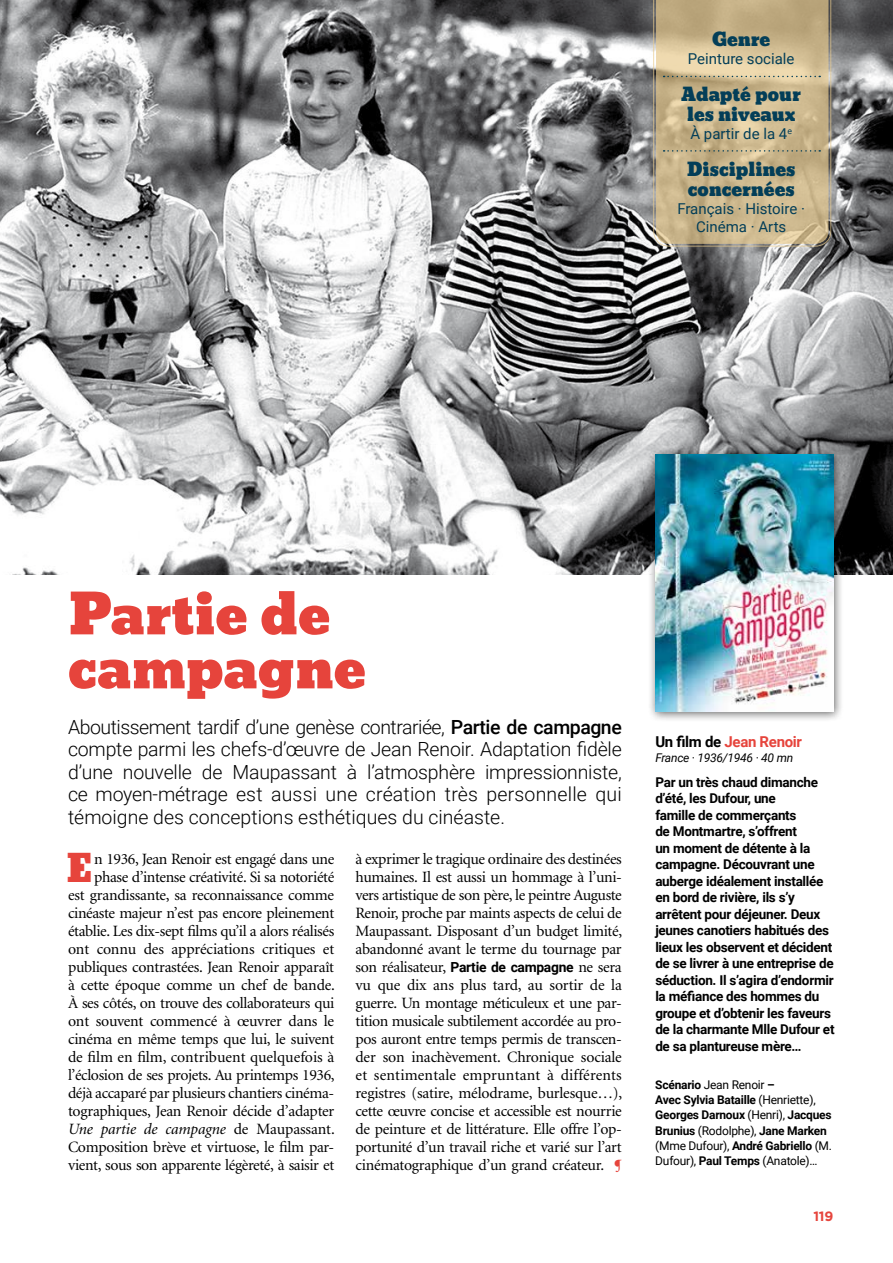
<style>
.page{position:relative;width:893px;height:1263px;background:#fff}
.page>*{position:absolute;margin:0;border:0;box-sizing:border-box;transform-origin:0 0}
.t1{font:54px/54px "Bevan";color:#e6443c}
.t2{font:36.6px "Bevan";color:#e6443c}
.t3{font:300 19.5px/22.5px "Roboto";color:#000;text-align:justify}
.t4{font:18px/19.5px "Bevan";color:#033e58;text-align:center}
.t5{font:15.75px/18px "Minion";letter-spacing:-.02em;color:#000;text-align:right}
.t6{font:15px/18px "Roboto";color:#033e58;text-align:center}
.t7{font:700 15px "Roboto";letter-spacing:-.02em;color:#e6443c}
.t8{font:700 13.5px/16.5px "Roboto";letter-spacing:-.02em;color:#000}
.t9{font:700 13.5px "Gotham";color:#e6443c}
.t10{font:700 12px/15px "Roboto";letter-spacing:-.02em;color:#000}
.t11{font:italic 12px "Roboto";letter-spacing:-.02em;color:#000}
.s1{font-weight:500}
.s2{font-style:italic}
.s3{font-family:"Roboto";font-weight:700;font-size:13.8px}
.s4{font-weight:700;color:#e6443c}
.s5{color:#000}
.s6{font-weight:400}
</style>
<div class="page">
<img style="left:0;top:0;width:893px;height:574px">
<svg style="left:653px;top:0;width:179px;height:247px;background:#c8b48c"></svg>
<div style="left:648px;top:447px;width:196px;height:275px;background:#000;opacity:.6"></div>
<img style="left:655px;top:455px;width:178px;height:256px">
<p class="t4" style="left:712px;top:30px;width:60px">Genre</p>
<p class="t6" style="left:688px;top:49px;width:108px">Peinture sociale</p>
<p class="t4" style="left:682px;top:85px;width:121px">Adapté pour les niveaux</p>
<p class="t6" style="left:690px;top:124px;width:103px">À partir de la 4<sup>e</sup></p>
<p class="t4" style="left:687px;top:160px;width:110px;text-align:left">Disciplines concernées</p>
<p class="t6" style="left:677px;top:199px;width:129px">Français · Histoire ·<br>Cinéma · Arts</p>
<h1 class="t1" style="left:68px;top:588px;width:299px">Partie de campagne</h1>
<p class="t3" style="left:68px;top:715px;width:555px">Aboutissement tardif d’une genèse contrariée, <span class="s1">Partie de campagne </span>compte parmi les chefs-d’œuvre de Jean Renoir. Adaptation fidèle d’une nouvelle de Maupassant à l’atmosphère impressionniste, ce moyen-métrage est aussi une création très personnelle qui témoigne des conceptions esthétiques du cinéaste.</p>
<p class="t5" style="left:68px;top:851px;width:268px">n 1936, Jean Renoir est engagé dans une phase d’intense créativité. Si sa notoriété<br>est grandissante, sa reconnaissance comme cinéaste majeur n’est pas encore pleinement établie. Les dix-sept films qu’il a alors réalisés ont connu des appréciations critiques et publiques contrastées. Jean Renoir apparaît à cette époque comme un chef de bande.<br>À ses côtés, on trouve des collaborateurs qui ont souvent commencé à œuvrer dans le cinéma en même temps que lui, le suivent de film en film, contribuent quelquefois à l’éclosion de ses projets. Au printemps 1936, déjà accaparé par plusieurs chantiers cinéma&shy;tographiques, Jean Renoir décide d’adapter <span class="s2">Une partie de campagne</span> de Maupassant.<br>Composition brève et virtuose, le film par&shy;vient, sous son apparente légèreté, à saisir et</p>
<p class="t5" style="left:356px;top:851px;width:268px;text-align:justify">à exprimer le tragique ordinaire des destinées humaines. Il est aussi un hommage à l’uni&shy;vers artistique de son père, le peintre Auguste Renoir, proche par maints aspects de celui de Maupassant. Disposant d’un budget limité, abandonné avant le terme du tournage par son réalisateur, <span class="s3">Partie de campagne</span> ne sera vu que dix ans plus tard, au sortir de la guerre. Un montage méticuleux et une par&shy;tition musicale subtilement accordée au pro&shy;pos auront entre temps permis de transcen&shy;der son inachèvement. Chronique sociale et sentimentale empruntant à différents registres (satire, mélodrame, burlesque…), cette œuvre concise et accessible est nourrie de peinture et de littérature. Elle offre l’op&shy;portunité d’un travail riche et varié sur l’art cinématographique d’un grand créateur. <span class="s4">¶</span></p>
<h2 class="t2" style="left:66px;top:839px;width:28px">E</h2>
<p class="t7" style="left:655px;top:731px;width:148px"><span class="s5">Un film de</span> Jean Renoir</p>
<p class="t11" style="left:655px;top:749px;width:139px">France · 1936/1946 · 40 mn</p>
<p class="t8" style="left:655px;top:773px;width:181px">Par un très chaud dimanche d’été, les Dufour, une<br>famille de commerçants<br>de Montmartre, s’offrent<br>un moment de détente à la campagne. Découvrant une auberge idéalement installée en bord de rivière, ils s’y arrêtent pour déjeuner. Deux jeunes canotiers habitués des lieux les observent et décident de se livrer à une entreprise de séduction. Il s’agira d’endormir la méfiance des hommes du groupe et d’obtenir les faveurs de la charmante Mlle Dufour et de sa plantureuse mère…</p>
<p class="t10" style="left:655px;top:1077px;width:178px">Scénario <span class="s6">Jean Renoir</span> –<br>Avec Sylvia Bataille <span class="s6">(Henriette),<br></span>Georges Darnoux <span class="s6">(Henri),</span> Jacques<br>Brunius <span class="s6">(Rodolphe),</span> Jane Marken <span class="s6">(Mme Dufour),</span> André Gabriello <span class="s6">(M.<br>Dufour),</span> Paul Temps <span class="s6">(Anatole)…</span></p>
<p class="t9" style="left:813px;top:1208px;width:22px">119</p>
</div>
